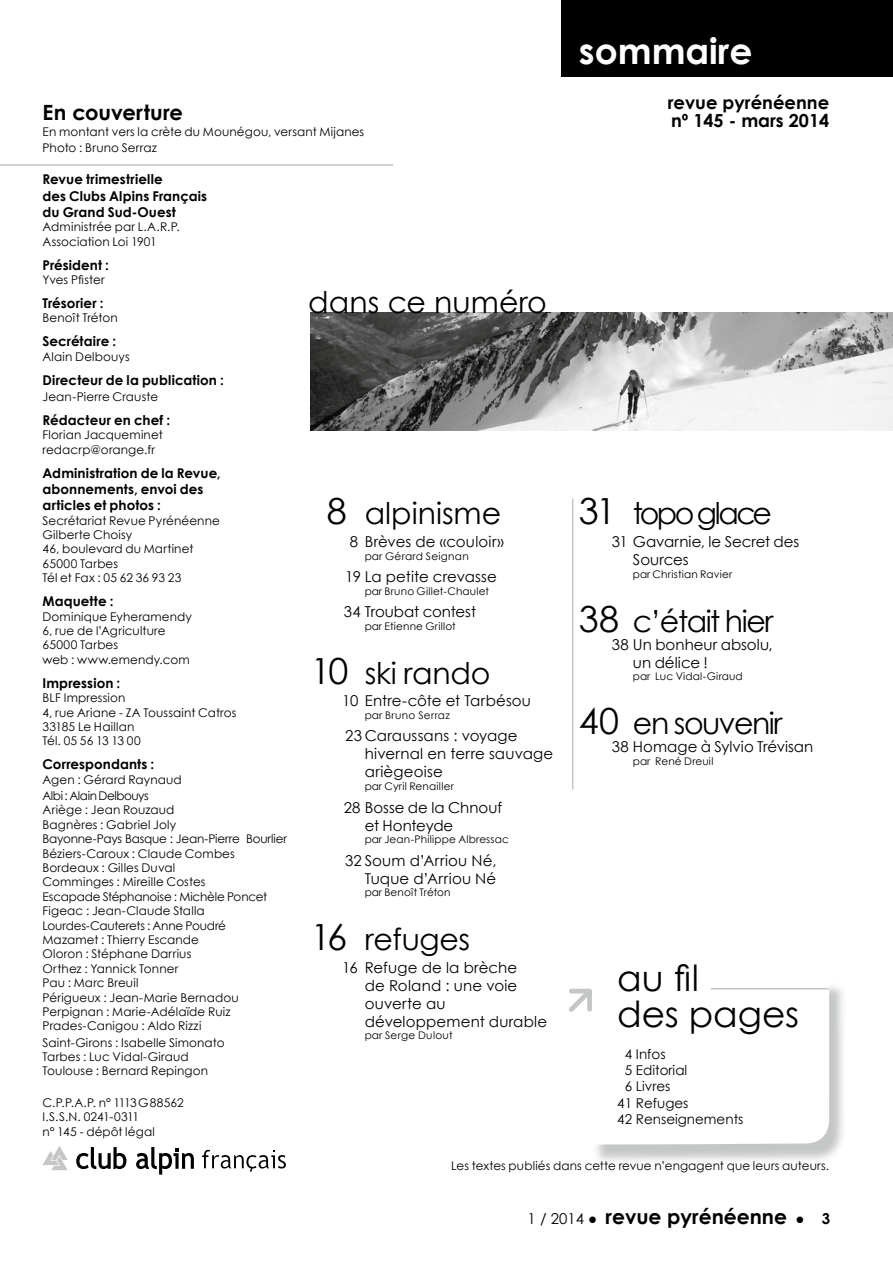
<style>
.page{position:relative;width:893px;height:1263px;background:#fff}
.page>*{position:absolute;margin:0;border:0;box-sizing:border-box;transform-origin:0 0}
.t1{font:36px/36px "Century Gothic";color:#000}
.t2{font:700 36px "Century Gothic";color:#fff}
.t3{font:30px "Century Gothic";letter-spacing:-.01em;color:#000}
.t4{font:30px "Century Gothic";letter-spacing:-.05em;color:#000}
.t5{font:30px "Century Gothic";letter-spacing:-.085em;color:#000}
.t6{font:700 21px "Century Gothic";letter-spacing:.005em;color:#000}
.t7{font:700 20.25px "Century Gothic";color:#000}
.t8{font:700 18px/18px "Century Gothic";color:#000}
.t9{font:15px/18px "Century Gothic";letter-spacing:.005em;color:#000}
.t10{font:700 13.5px/16.2px "Century Gothic";letter-spacing:.005em;color:#000}
.t11{font:13.5px "Century Gothic";color:#000}
.t12{font:12px/14.4px "Century Gothic";letter-spacing:.01em;color:#000}
.t13{font:12px/16.2px "Century Gothic";letter-spacing:-.025em;color:#000}
.t14{font:10.5px "Century Gothic";letter-spacing:.015em;color:#000}
.s1{font-size:36px}
.s2{font-weight:400;font-size:15px}
.s3{font-size:15px}
</style>
<div class="page">
<svg style="left:596px;top:986px;width:247px;height:175px"></svg>
<img style="left:311px;top:313px;width:582px;height:118px">
<div style="left:561px;top:0;width:332px;height:77px;background:#000"></div>
<hr style="left:0;top:164px;width:393px;height:2px;background:#c5c6c6">
<hr style="left:572px;top:498px;width:1px;height:292px;background:#c5c6c6">
<svg style="left:43px;top:1146px;width:25px;height:24px"></svg>
<svg style="left:76px;top:1147px;width:50px;height:22px"></svg>
<svg style="left:136px;top:1147px;width:58px;height:27px"></svg>
<svg style="left:202px;top:1150px;width:84px;height:21px"></svg>
<svg style="left:569px;top:986px;width:260px;height:158px"></svg>
<h3 class="t6" style="left:43px;top:96px;width:142px">En couverture</h3>
<p class="t12" style="left:43px;top:124px;width:323px;line-height:16.2px">En montant vers la crète du Mounégou, versant Mijanes<br>Photo : Bruno Serraz</p>
<p class="t10" style="left:43px;top:171px;width:166px">Revue trimestrielle<br>des Clubs Alpins Français du Grand Sud-Ouest</p>
<p class="t12" style="left:43px;top:219px;width:139px">Administrée par L.A.R.P.<br>Association Loi 1901</p>
<p class="t10" style="left:43px;top:256px;width:68px">Président :</p>
<p class="t12" style="left:43px;top:272px;width:64px">Yves Pfister</p>
<p class="t10" style="left:43px;top:294px;width:63px">Trésorier :</p>
<p class="t12" style="left:43px;top:311px;width:77px">Benoît Tréton</p>
<p class="t10" style="left:43px;top:333px;width:75px">Secrétaire :</p>
<p class="t12" style="left:43px;top:349px;width:89px">Alain Delbouys</p>
<p class="t10" style="left:43px;top:371px;width:183px">Directeur de la publication :</p>
<p class="t12" style="left:43px;top:389px;width:117px">Jean-Pierre Crauste</p>
<p class="t10" style="left:43px;top:411px;width:129px">Rédacteur en chef :</p>
<p class="t12" style="left:43px;top:428px;width:122px">Florian Jacqueminet redacrp@orange.fr</p>
<p class="t10" style="left:43px;top:464px;width:180px">Administration de la Revue, abonnements, envoi des articles et photos :</p>
<p class="t12" style="left:43px;top:513px;width:179px">Secrétariat Revue Pyrénéenne<br>Gilberte Choisy<br>46, boulevard du Martinet<br>65000 Tarbes<br>Tél et Fax : 05 62 36 93 23</p>
<p class="t10" style="left:43px;top:593px;width:73px">Maquette :</p>
<p class="t12" style="left:43px;top:609px;width:151px">Dominique Eyheramendy<br>6, rue de l’Agriculture<br>65000 Tarbes<br>web : www.emendy.com</p>
<p class="t10" style="left:43px;top:674px;width:79px">Impression :</p>
<p class="t12" style="left:43px;top:690px;width:195px">BLF Impression<br>4, rue Ariane - ZA Toussaint Catros<br>33185 Le Haillan<br>Tél. 05 56 13 13 00</p>
<p class="t10" style="left:43px;top:756px;width:113px">Correspondants :</p>
<p class="t13" style="left:43px;top:771px;width:141px">Agen : Gérard Raynaud<br>Albi : Alain Delbouys</p>
<p class="t12" style="left:43px;top:803px;width:246px">Ariège : Jean Rouzaud<br>Bagnères : Gabriel Joly<br>Bayonne-Pays Basque : Jean-Pierre Bourlier<br>Béziers-Caroux : Claude Combes<br>Bordeaux : Gilles Duval<br>Comminges : Mireille Costes<br>Escapade Stéphanoise : Michèle Poncet<br>Figeac : Jean-Claude Stalla<br>Lourdes-Cauterets : Anne Poudré<br>Mazamet : Thierry Escande<br>Oloron : Stéphane Darrius<br>Orthez : Yannick Tonner<br>Pau : Marc Breuil<br>Périgueux : Jean-Marie Bernadou<br>Perpignan : Marie-Adélaïde Ruiz<br>Prades-Canigou : Aldo Rizzi</p>
<p class="t12" style="left:43px;top:1035px;width:184px">Saint-Girons : Isabelle Simonato<br>Tarbes : Luc Vidal-Giraud<br>Toulouse : Bernard Repingon</p>
<p class="t12" style="left:43px;top:1095px;width:143px">C.P.P.A.P. n° 1113G88562<br>I.S.S.N. 0241-0311<br>n° 145 - dépôt légal</p>
<h2 class="t3" style="left:308px;top:281px;width:240px">dans ce numéro</h2>
<h2 class="t3" style="left:327px;top:493px;width:176px"><span class="s1">8</span> alpinisme</h2>
<p class="t9" style="left:350px;top:532px;width:156px">8 Brèves de «couloir»</p>
<p class="t14" style="left:365px;top:548px;width:105px">par Gérard Seignan</p>
<p class="t9" style="left:345px;top:567px;width:153px">19 La petite crevasse</p>
<p class="t14" style="left:365px;top:583px;width:126px">par Bruno Gillet-Chaulet</p>
<p class="t9" style="left:344px;top:602px;width:134px">34 Troubat contest</p>
<p class="t14" style="left:365px;top:619px;width:93px">par Etienne Grillot</p>
<h2 class="t3" style="left:311px;top:652px;width:181px"><span class="s1">10</span> ski rando</h2>
<p class="t9" style="left:342px;top:692px;width:190px">10 Entre-côte et Tarbésou</p>
<p class="t14" style="left:365px;top:708px;width:87px">par Bruno Serraz</p>
<p class="t9" style="left:365px;top:727px;width:190px;text-indent:-20px">23 Caraussans : voyage hivernal en terre sauvage ariègeoise</p>
<p class="t14" style="left:365px;top:779px;width:91px">par Cyril Renailler</p>
<p class="t9" style="left:365px;top:798px;width:139px;text-indent:-21px">28 Bosse de la Chnouf et Honteyde</p>
<p class="t14" style="left:365px;top:832px;width:146px">par Jean-Philippe Albressac</p>
<p class="t9" style="left:345px;top:851px;width:153px;text-align:right">32 Soum d’Arriou Né,<br>Tuque d’Arriou Né</p>
<p class="t14" style="left:365px;top:885px;width:87px">par Benoît Tréton</p>
<h2 class="t3" style="left:311px;top:918px;width:161px"><span class="s1">16</span> refuges</h2>
<p class="t9" style="left:365px;top:958px;width:184px;text-indent:-22px">16 Refuge de la brèche<br>de Roland : une voie ouverte au développement durable</p>
<p class="t14" style="left:365px;top:1028px;width:89px">par Serge Dulout</p>
<h1 class="t2" style="left:579px;top:23px;width:175px">sommaire</h1>
<h3 class="t8" style="left:668px;top:92px;width:163px">revue pyrénéenne nº 145 - mars 2014</h3>
<h2 class="t5" style="left:579px;top:493px;width:195px"><span class="s1">31</span> topo glace</h2>
<p class="t9" style="left:633px;top:532px;width:168px;text-indent:-21px">31 Gavarnie, le Secret des<br>Sources</p>
<p class="t14" style="left:633px;top:566px;width:101px">par Christian Ravier</p>
<h2 class="t4" style="left:579px;top:600px;width:196px"><span class="s1">38</span> c’était hier</h2>
<p class="t9" style="left:633px;top:635px;width:141px;text-indent:-21px">38 Un bonheur absolu, un délice !</p>
<p class="t14" style="left:633px;top:669px;width:111px">par Luc Vidal-Giraud</p>
<h2 class="t4" style="left:579px;top:702px;width:205px"><span class="s1">40</span> en souvenir</h2>
<p class="t9" style="left:612px;top:737px;width:203px">38 Homage à Sylvio Trévisan</p>
<p class="t14" style="left:633px;top:754px;width:82px">par René Dreuil</p>
<h1 class="t1" style="left:617px;top:959px;width:183px">au fil<br>des pages</h1>
<p class="t11" style="left:625px;top:1044px;width:42px">4 Infos</p>
<p class="t11" style="left:625px;top:1061px;width:64px">5 Editorial</p>
<p class="t11" style="left:625px;top:1077px;width:47px">6 Livres</p>
<p class="t11" style="left:617px;top:1093px;width:73px">41 Refuges</p>
<p class="t11" style="left:617px;top:1109px;width:128px">42 Renseignements</p>
<p class="t12" style="left:451px;top:1158px;width:379px">Les textes publiés dans cette revue n’engagent que leurs auteurs.</p>
<h3 class="t7" style="left:528px;top:1201px;width:304px"><span class="s2">1 / 2014 ●</span> revue pyrénéenne <span class="s2">●</span> <span class="s3">3</span></h3>
</div>
